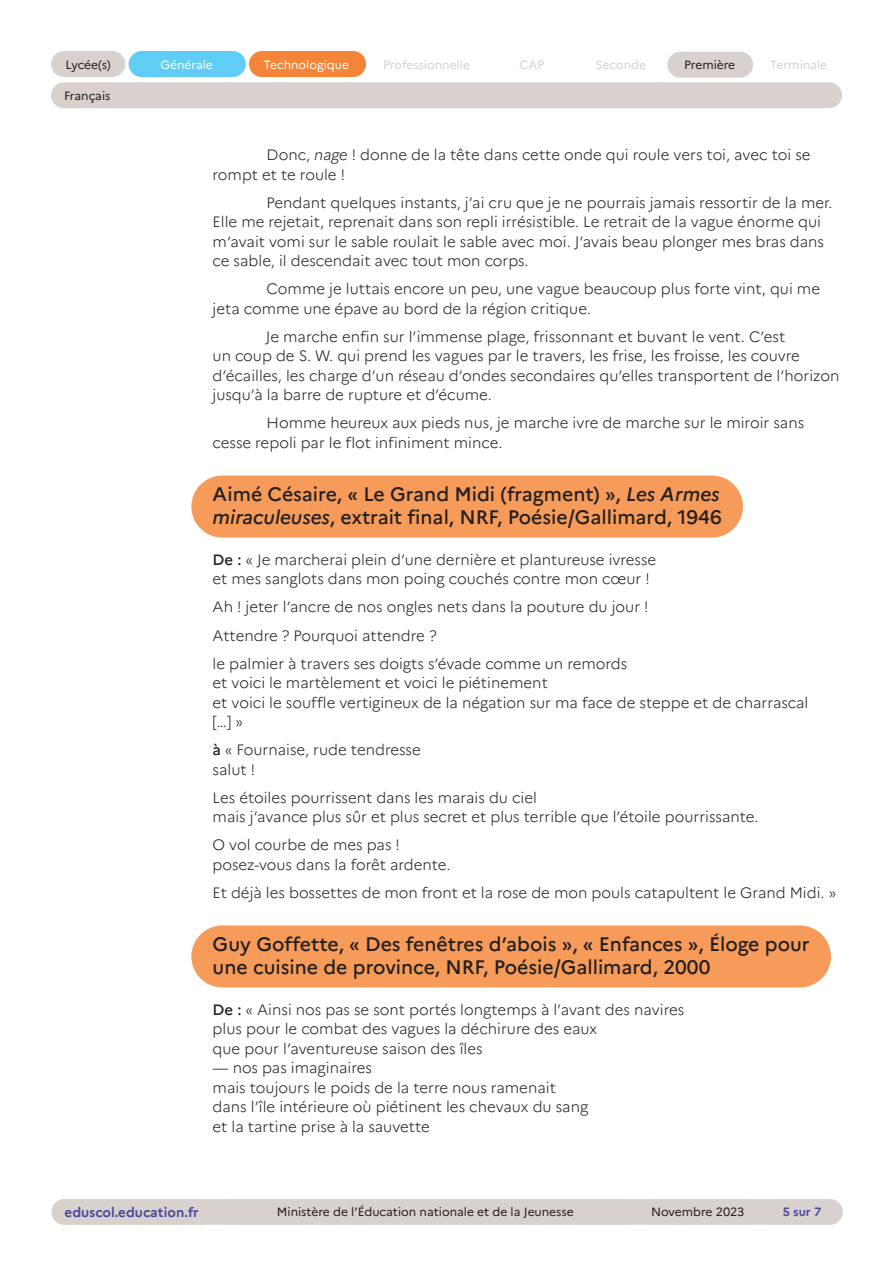
<style>
.page{position:relative;width:893px;height:1263px;background:#fff}
.page>*{position:absolute;margin:0;border:0;box-sizing:border-box;transform-origin:0 0}
.t1{font:500 19.5px/23.4px "Marianne";color:#231f20}
.t2{font:300 15px/19.5px "Marianne";color:#231f20}
.t3{font:700 13.5px "Marianne";color:#4a489e}
.t4{font:12px "Marianne";color:#231f20}
.t5{font:12px "Marianne";color:#d8d1ce}
.t6{font:12px "Marianne";color:#fff}
.t7{font:700 12px "Marianne";color:#4a489e}
.s1{font-style:italic}
.s2{font-weight:500}
</style>
<div class="page">
<div style="left:52px;top:1199px;width:791px;height:26px;background:#d8d1ce;border-radius:13px"></div>
<div style="left:51px;top:51px;width:74px;height:26px;background:#d8d1ce;border-radius:13px"></div>
<div style="left:129px;top:51px;width:117px;height:26px;background:#5fcdf5;border-radius:13px"></div>
<div style="left:249px;top:51px;width:117px;height:26px;background:#f48437;border-radius:13px"></div>
<div style="left:667px;top:52px;width:86px;height:26px;background:#d8d1ce;border-radius:13px"></div>
<div style="left:51px;top:82px;width:791px;height:26px;background:#d8d1ce;border-radius:13px"></div>
<div style="left:191px;top:475px;width:552px;height:63px;background:#f69b59;border-radius:31px"></div>
<div style="left:191px;top:925px;width:640px;height:62px;background:#f69b59;border-radius:31px"></div>
<p class="t4" style="left:65px;top:57px;width:47px">Lycée(s)</p>
<p class="t6" style="left:160px;top:57px;width:54px">Générale</p>
<p class="t6" style="left:263px;top:57px;width:87px">Technologique</p>
<p class="t5" style="left:383px;top:57px;width:88px">Professionnelle</p>
<p class="t5" style="left:520px;top:58px;width:26px">CAP</p>
<p class="t5" style="left:596px;top:58px;width:52px">Seconde</p>
<p class="t4" style="left:684px;top:58px;width:53px">Première</p>
<p class="t5" style="left:770px;top:58px;width:59px">Terminale</p>
<p class="t4" style="left:64px;top:88px;width:48px">Français</p>
<p class="t2" style="left:213px;top:145px;width:599px;text-indent:54px">Donc, <span class="s1">nage</span> ! donne de la tête dans cette onde qui roule vers toi, avec toi se rompt et te roule !</p>
<p class="t2" style="left:213px;top:192px;width:621px;text-indent:54px">Pendant quelques instants, j’ai cru que je ne pourrais jamais ressortir de la mer.<br>Elle me rejetait, reprenait dans son repli irrésistible. Le retrait de la vague énorme qui m’avait vomi sur le sable roulait le sable avec moi. J’avais beau plonger mes bras dans ce sable, il descendait avec tout mon corps.</p>
<p class="t2" style="left:213px;top:279px;width:609px;text-indent:54px">Comme je luttais encore un peu, une vague beaucoup plus forte vint, qui me jeta comme une épave au bord de la région critique.</p>
<p class="t2" style="left:213px;top:326px;width:628px;text-indent:53px">Je marche enfin sur l’immense plage, frissonnant et buvant le vent. C’est<br>un coup de S. W. qui prend les vagues par le travers, les frise, les froisse, les couvre d’écailles, les charge d’un réseau d’ondes secondaires qu’elles transportent de l’horizon jusqu’à la barre de rupture et d’écume.</p>
<p class="t2" style="left:213px;top:413px;width:593px;text-indent:54px">Homme heureux aux pieds nus, je marche ivre de marche sur le miroir sans cesse repoli par le flot infiniment mince.</p>
<h1 class="t1" style="left:213px;top:482px;width:511px">Aimé Césaire, « Le Grand Midi (fragment) », <span class="s1">Les Armes miraculeuses</span>, extrait final, NRF, Poésie/Gallimard, 1946</h1>
<p class="t2" style="left:213px;top:550px;width:445px"><span class="s2">De :</span> « Je marcherai plein d’une dernière et plantureuse ivresse et mes sanglots dans mon poing couchés contre mon cœur !</p>
<p class="t2" style="left:213px;top:593px;width:437px;line-height:28px">Ah ! jeter l’ancre de nos ongles nets dans la pouture du jour !<br>Attendre ? Pourquoi attendre ?<br>le palmier à travers ses doigts s’évade comme un remords</p>
<p class="t2" style="left:213px;top:673px;width:597px">et voici le martèlement et voici le piétinement<br>et voici le souffle vertigineux de la négation sur ma face de steppe et de charrascal […] »</p>
<p class="t2" style="left:213px;top:740px;width:210px"><span class="s2">à</span> « Fournaise, rude tendresse salut !</p>
<p class="t2" style="left:213px;top:787px;width:547px">Les étoiles pourrissent dans les marais du ciel<br>mais j’avance plus sûr et plus secret et plus terrible que l’étoile pourrissante.</p>
<p class="t2" style="left:213px;top:835px;width:240px">O vol courbe de mes pas ! posez-vous dans la forêt ardente.</p>
<p class="t2" style="left:213px;top:882px;width:625px">Et déjà les bossettes de mon front et la rose de mon pouls catapultent le Grand Midi. »</p>
<h1 class="t1" style="left:213px;top:932px;width:599px">Guy Goffette, « Des fenêtres d’abois », « Enfances », Éloge pour une cuisine de province, NRF, Poésie/Gallimard, 2000</h1>
<p class="t2" style="left:213px;top:1000px;width:473px"><span class="s2">De :</span> « Ainsi nos pas se sont portés longtemps à l’avant des navires plus pour le combat des vagues la déchirure des eaux<br>que pour l’aventureuse saison des îles</p>
<p class="t2" style="left:213px;top:1058px;width:377px">— nos pas imaginaires<br>mais toujours le poids de la terre nous ramenait dans l’île intérieure où piétinent les chevaux du sang et la tartine prise à la sauvette</p>
<p class="t3" style="left:65px;top:1204px;width:136px">eduscol.education.fr</p>
<p class="t4" style="left:277px;top:1205px;width:298px">Ministère de l’Éducation nationale et de la Jeunesse</p>
<p class="t4" style="left:651px;top:1205px;width:95px">Novembre 2023</p>
<p class="t7" style="left:783px;top:1205px;width:40px">5 sur 7</p>
</div>
